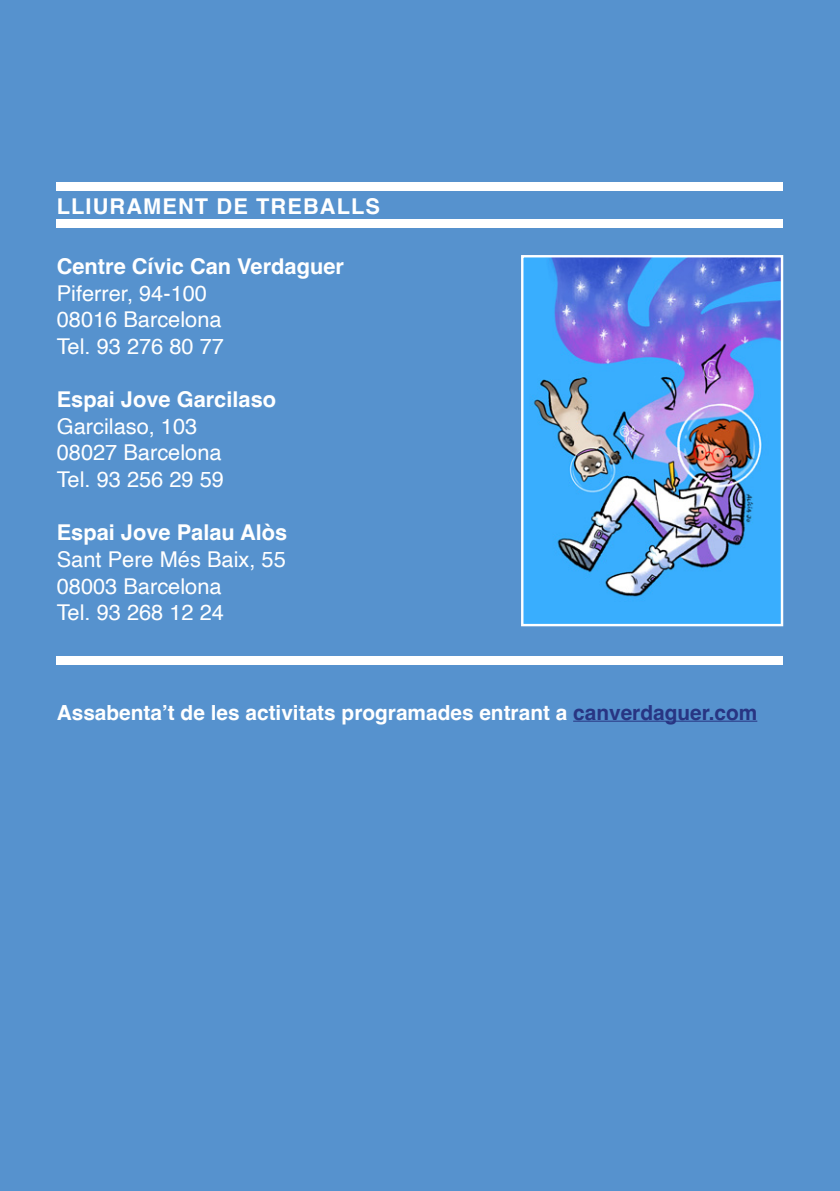
<style>
.page{position:relative;width:840px;height:1191px;background:#fff}
.page>*{position:absolute;margin:0;border:0;box-sizing:border-box;transform-origin:0 0}
.t1{font:21.8px/26.6px "Helvetica";color:#fff}
.t2{font:700 21.8px "Helvetica";color:#fff}
.t3{font:700 21.8px "Helvetica";letter-spacing:.05em;color:#fff}
.t4{font:700 20.8px "Helvetica";color:#fff}
.s1{color:#283583}
</style>
<div class="page">
<div style="left:0;top:0;width:839px;height:1191px;background:#5692ce"></div>
<div style="left:57px;top:182px;width:725px;height:8px;background:#fff"></div>
<div style="left:57px;top:219px;width:725px;height:9px;background:#fff"></div>
<div style="left:57px;top:656px;width:725px;height:8px;background:#fff"></div>
<img style="left:523px;top:258px;width:256px;height:365px">
<div style="left:520px;top:255px;width:262px;height:371px;border:2px solid #fff"></div>
<hr style="left:573px;top:720px;width:183px;height:1px;background:#283583">
<p class="t3" style="left:57px;top:193px;width:324px">LLIURAMENT DE TREBALLS</p>
<p class="t2" style="left:57px;top:253px;width:288px">Centre Cívic Can Verdaguer</p>
<p class="t1" style="left:57px;top:280px;width:169px">Piferrer, 94-100<br>08016 Barcelona<br>Tel. 93 276 80 77</p>
<p class="t2" style="left:57px;top:386px;width:221px">Espai Jove Garcilaso</p>
<p class="t1" style="left:57px;top:413px;width:169px">Garcilaso, 103<br>08027 Barcelona<br>Tel. 93 256 29 59</p>
<p class="t2" style="left:57px;top:519px;width:232px">Espai Jove Palau Alòs</p>
<p class="t1" style="left:57px;top:546px;width:230px">Sant Pere Més Baix, 55<br>08003 Barcelona<br>Tel. 93 268 12 24</p>
<p class="t4" style="left:57px;top:699px;width:701px">Assabenta’t de les activitats programades entrant a <span class="s1">canverdaguer.com</span></p>
</div>
